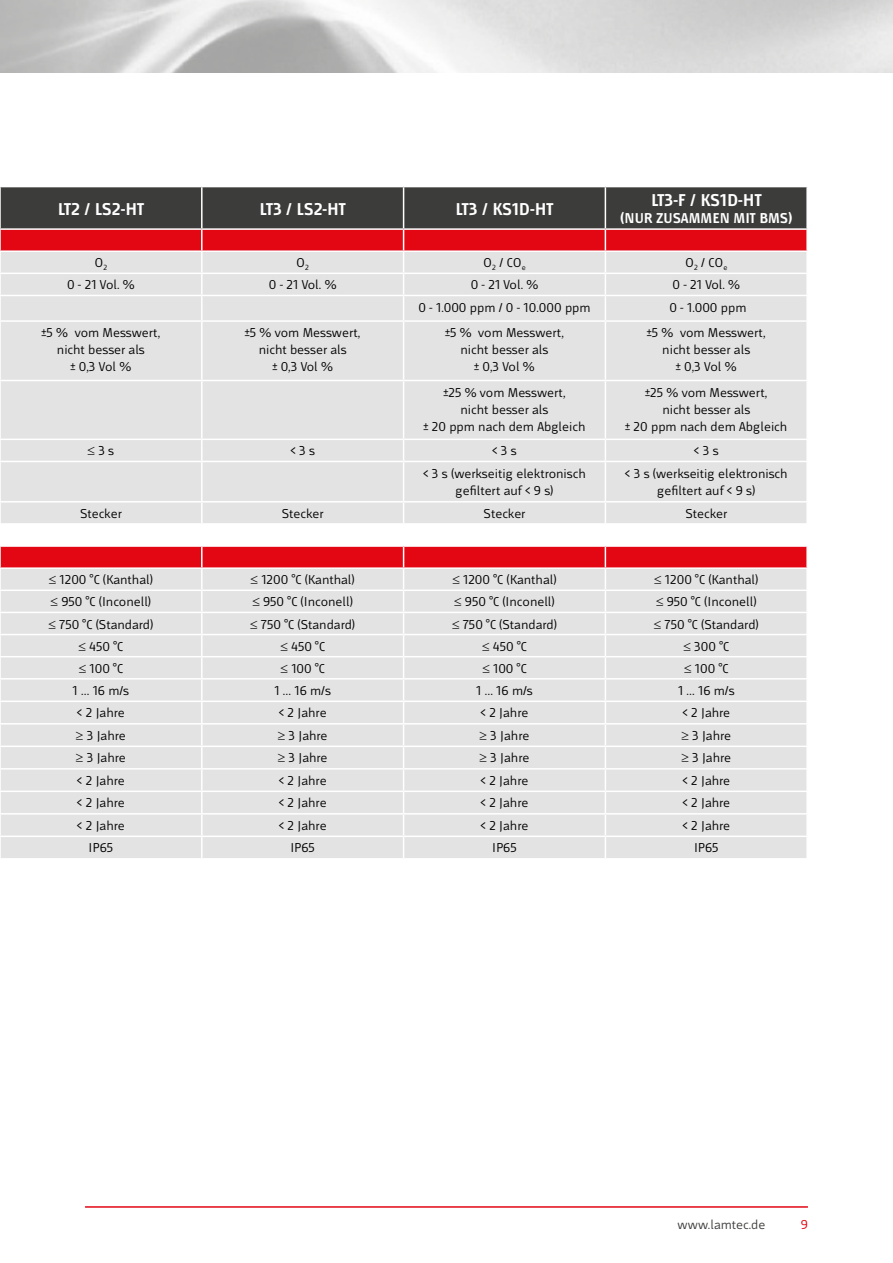
<style>
.page{position:relative;width:893px;height:1263px;background:#fff}
.page>*{position:absolute;margin:0;border:0;box-sizing:border-box;transform-origin:0 0}
.t1{font:700 18px "Mr Jones";color:#fff}
.t2{font:700 15px "Mr Jones";color:#fff}
.t3{font:13.5px/17px "Mr Jones";color:#000;text-align:center}
.t4{font:13.5px "Mr Jones";color:#3c3c3b}
.t5{font:13.5px "Mr Jones";color:#e30613}
</style>
<div class="page">
<hr style="left:85px;top:1206px;width:723px;height:2px;background:#e30613">
<div style="left:1px;top:322px;width:805px;height:179px;background:#e3e3e3"></div>
<svg style="left:0;top:186px;width:807px;height:134px;background:#b19091"></svg>
<hr style="left:201px;top:322px;width:2px;height:58px;background:#fff">
<hr style="left:403px;top:322px;width:1px;height:58px;background:#fff">
<hr style="left:605px;top:322px;width:1px;height:58px;background:#fff">
<hr style="left:0;top:380px;width:202px;height:1px;background:#fff">
<hr style="left:202px;top:380px;width:202px;height:1px;background:#fff">
<hr style="left:201px;top:381px;width:2px;height:58px;background:#fff">
<hr style="left:404px;top:380px;width:201px;height:1px;background:#fff">
<hr style="left:403px;top:381px;width:1px;height:58px;background:#fff">
<hr style="left:605px;top:380px;width:203px;height:1px;background:#fff">
<hr style="left:605px;top:381px;width:1px;height:58px;background:#fff">
<hr style="left:0;top:439px;width:202px;height:1px;background:#fff">
<hr style="left:202px;top:439px;width:202px;height:1px;background:#fff">
<hr style="left:201px;top:440px;width:2px;height:21px;background:#fff">
<hr style="left:404px;top:439px;width:201px;height:1px;background:#fff">
<svg style="left:403px;top:440px;width:1px;height:21px"></svg>
<hr style="left:605px;top:439px;width:203px;height:1px;background:#fff">
<svg style="left:605px;top:440px;width:1px;height:21px"></svg>
<hr style="left:0;top:461px;width:202px;height:1px;background:#fff">
<hr style="left:202px;top:461px;width:202px;height:1px;background:#fff">
<hr style="left:201px;top:462px;width:2px;height:39px;background:#fff">
<hr style="left:404px;top:461px;width:201px;height:1px;background:#fff">
<hr style="left:403px;top:462px;width:1px;height:39px;background:#fff">
<hr style="left:605px;top:461px;width:203px;height:1px;background:#fff">
<hr style="left:605px;top:462px;width:1px;height:39px;background:#fff">
<svg style="left:0;top:502px;width:807px;height:356px;background:#e6d9da"></svg>
<h1 class="t1" style="left:58px;top:199px;width:88px">LT2 / LS2-HT</h1>
<h1 class="t1" style="left:260px;top:199px;width:88px">LT3 / LS2-HT</h1>
<h1 class="t1" style="left:455px;top:199px;width:100px">LT3 / KS1D-HT</h1>
<h1 class="t1" style="left:651px;top:190px;width:112px">LT3-F / KS1D-HT</h1>
<p class="t2" style="left:620px;top:210px;width:173px">(NUR ZUSAMMEN MIT BMS)</p>
<p class="t3" style="left:94px;top:254px;width:14px">O<sub>2</sub></p>
<p class="t3" style="left:296px;top:254px;width:14px">O<sub>2</sub></p>
<p class="t3" style="left:483px;top:254px;width:44px">O<sub>2</sub> / CO<sub>e</sub></p>
<p class="t3" style="left:685px;top:254px;width:44px">O<sub>2</sub> / CO<sub>e</sub></p>
<p class="t3" style="left:67px;top:277px;width:69px">0 - 21 Vol. %</p>
<p class="t3" style="left:269px;top:277px;width:69px">0 - 21 Vol. %</p>
<p class="t3" style="left:471px;top:277px;width:69px">0 - 21 Vol. %</p>
<p class="t3" style="left:672px;top:277px;width:69px">0 - 21 Vol. %</p>
<p class="t3" style="left:418px;top:299px;width:174px">0 - 1.000 ppm / 0 - 10.000 ppm</p>
<p class="t3" style="left:669px;top:299px;width:79px">0 - 1.000 ppm</p>
<p class="t3" style="left:42px;top:324px;width:120px">±5 % vom Messwert, nicht besser als<br>± 0,3 Vol %</p>
<p class="t3" style="left:245px;top:324px;width:117px">±5 % vom Messwert, nicht besser als<br>± 0,3 Vol %</p>
<p class="t3" style="left:445px;top:324px;width:120px">±5 % vom Messwert, nicht besser als<br>± 0,3 Vol %</p>
<p class="t3" style="left:647px;top:324px;width:120px">±5 % vom Messwert, nicht besser als<br>± 0,3 Vol %</p>
<p class="t3" style="left:423px;top:384px;width:164px">±25 % vom Messwert,<br>nicht besser als<br>± 20 ppm nach dem Abgleich</p>
<p class="t3" style="left:625px;top:384px;width:164px">±25 % vom Messwert,<br>nicht besser als<br>± 20 ppm nach dem Abgleich</p>
<p class="t3" style="left:88px;top:443px;width:28px">≤ 3 s</p>
<p class="t3" style="left:290px;top:443px;width:26px">&lt; 3 s</p>
<p class="t3" style="left:492px;top:443px;width:26px">&lt; 3 s</p>
<p class="t3" style="left:694px;top:443px;width:26px">&lt; 3 s</p>
<p class="t3" style="left:423px;top:465px;width:164px">&lt; 3 s (werkseitig elektronisch gefiltert auf &lt; 9 s)</p>
<p class="t3" style="left:625px;top:465px;width:164px">&lt; 3 s (werkseitig elektronisch gefiltert auf &lt; 9 s)</p>
<p class="t3" style="left:80px;top:505px;width:43px">Stecker</p>
<p class="t3" style="left:282px;top:505px;width:43px">Stecker</p>
<p class="t3" style="left:484px;top:505px;width:43px">Stecker</p>
<p class="t3" style="left:685px;top:505px;width:43px">Stecker</p>
<p class="t3" style="left:49px;top:571px;width:106px">≤ 1200 °C (Kanthal)</p>
<p class="t3" style="left:251px;top:571px;width:106px">≤ 1200 °C (Kanthal)</p>
<p class="t3" style="left:452px;top:571px;width:106px">≤ 1200 °C (Kanthal)</p>
<p class="t3" style="left:654px;top:571px;width:106px">≤ 1200 °C (Kanthal)</p>
<p class="t3" style="left:51px;top:594px;width:102px">≤ 950 °C (Inconell)</p>
<p class="t3" style="left:252px;top:594px;width:102px">≤ 950 °C (Inconell)</p>
<p class="t3" style="left:454px;top:594px;width:102px">≤ 950 °C (Inconell)</p>
<p class="t3" style="left:656px;top:594px;width:102px">≤ 950 °C (Inconell)</p>
<p class="t3" style="left:48px;top:616px;width:107px">≤ 750 °C (Standard)</p>
<p class="t3" style="left:250px;top:616px;width:107px">≤ 750 °C (Standard)</p>
<p class="t3" style="left:452px;top:616px;width:107px">≤ 750 °C (Standard)</p>
<p class="t3" style="left:654px;top:616px;width:107px">≤ 750 °C (Standard)</p>
<p class="t3" style="left:79px;top:638px;width:46px">≤ 450 °C</p>
<p class="t3" style="left:280px;top:638px;width:46px">≤ 450 °C</p>
<p class="t3" style="left:482px;top:638px;width:46px">≤ 450 °C</p>
<p class="t3" style="left:683px;top:638px;width:47px">≤ 300 °C</p>
<p class="t3" style="left:79px;top:660px;width:46px">≤ 100 °C</p>
<p class="t3" style="left:281px;top:660px;width:46px">≤ 100 °C</p>
<p class="t3" style="left:482px;top:660px;width:46px">≤ 100 °C</p>
<p class="t3" style="left:684px;top:660px;width:46px">≤ 100 °C</p>
<p class="t3" style="left:73px;top:682px;width:58px">1 … 16 m/s</p>
<p class="t3" style="left:274px;top:682px;width:58px">1 … 16 m/s</p>
<p class="t3" style="left:476px;top:682px;width:58px">1 … 16 m/s</p>
<p class="t3" style="left:678px;top:682px;width:58px">1 … 16 m/s</p>
<p class="t3" style="left:77px;top:705px;width:49px">&lt; 2 Jahre</p>
<p class="t3" style="left:279px;top:705px;width:49px">&lt; 2 Jahre</p>
<p class="t3" style="left:481px;top:705px;width:49px">&lt; 2 Jahre</p>
<p class="t3" style="left:682px;top:705px;width:49px">&lt; 2 Jahre</p>
<p class="t3" style="left:76px;top:727px;width:51px">≥ 3 Jahre</p>
<p class="t3" style="left:278px;top:727px;width:51px">≥ 3 Jahre</p>
<p class="t3" style="left:480px;top:727px;width:51px">≥ 3 Jahre</p>
<p class="t3" style="left:681px;top:727px;width:51px">≥ 3 Jahre</p>
<p class="t3" style="left:76px;top:750px;width:51px">≥ 3 Jahre</p>
<p class="t3" style="left:278px;top:750px;width:51px">≥ 3 Jahre</p>
<p class="t3" style="left:480px;top:750px;width:51px">≥ 3 Jahre</p>
<p class="t3" style="left:681px;top:750px;width:51px">≥ 3 Jahre</p>
<p class="t3" style="left:77px;top:772px;width:49px">&lt; 2 Jahre</p>
<p class="t3" style="left:279px;top:772px;width:49px">&lt; 2 Jahre</p>
<p class="t3" style="left:481px;top:772px;width:49px">&lt; 2 Jahre</p>
<p class="t3" style="left:682px;top:772px;width:49px">&lt; 2 Jahre</p>
<p class="t3" style="left:77px;top:795px;width:49px">&lt; 2 Jahre</p>
<p class="t3" style="left:279px;top:795px;width:49px">&lt; 2 Jahre</p>
<p class="t3" style="left:481px;top:795px;width:49px">&lt; 2 Jahre</p>
<p class="t3" style="left:682px;top:795px;width:49px">&lt; 2 Jahre</p>
<p class="t3" style="left:77px;top:817px;width:49px">&lt; 2 Jahre</p>
<p class="t3" style="left:279px;top:817px;width:49px">&lt; 2 Jahre</p>
<p class="t3" style="left:481px;top:817px;width:49px">&lt; 2 Jahre</p>
<p class="t3" style="left:682px;top:817px;width:49px">&lt; 2 Jahre</p>
<p class="t3" style="left:89px;top:840px;width:26px">IP65</p>
<p class="t3" style="left:290px;top:840px;width:26px">IP65</p>
<p class="t3" style="left:492px;top:840px;width:26px">IP65</p>
<p class="t3" style="left:694px;top:840px;width:26px">IP65</p>
<p class="t4" style="left:678px;top:1217px;width:89px">www.lamtec.de</p>
<p class="t5" style="left:801px;top:1217px;width:9px">9</p>
</div>
